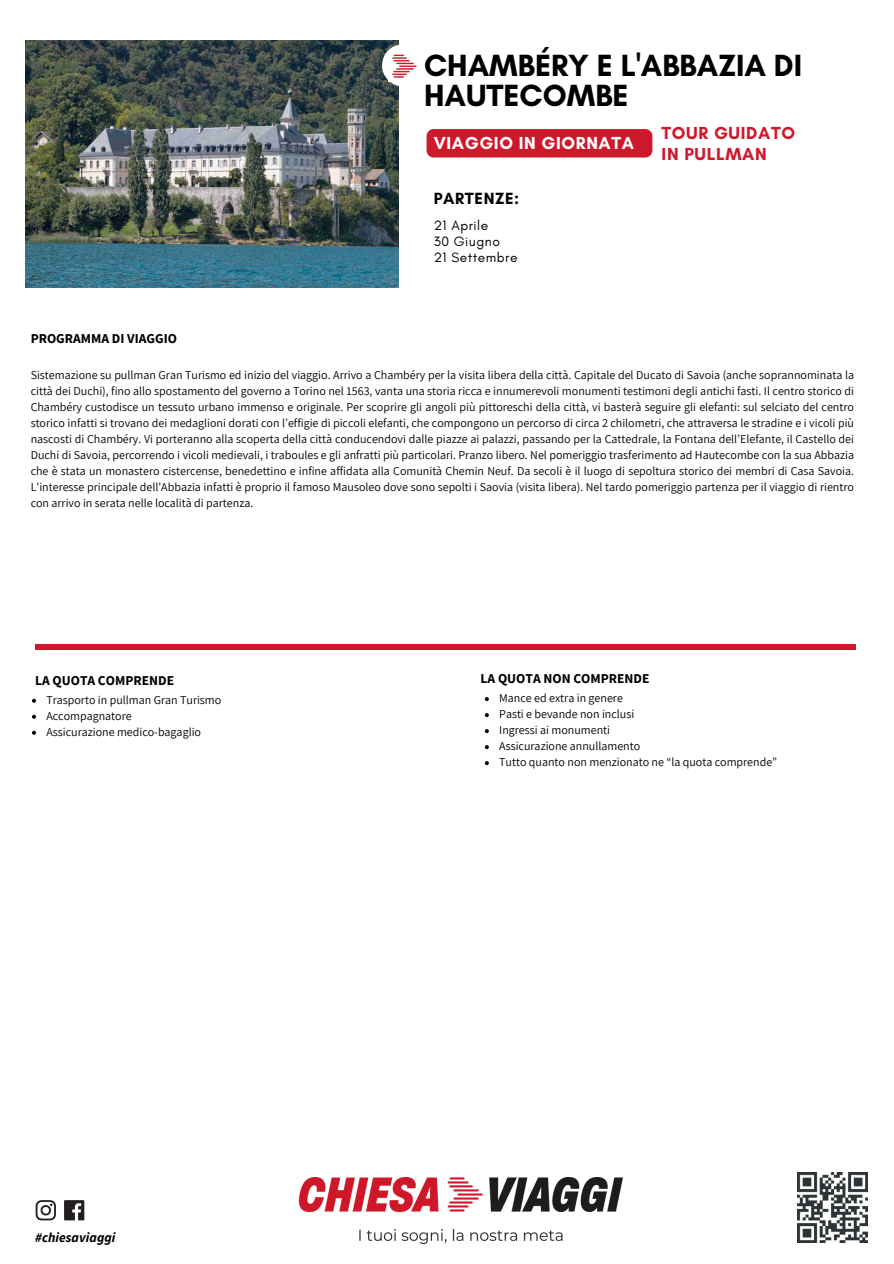
<style>
.page{position:relative;width:894px;height:1264px;background:#fff}
.page>*{position:absolute;margin:0;border:0;box-sizing:border-box;transform-origin:0 0}
.t1{font:700 31.2px/30.3px "Glacial Indifference";color:#000}
.t2{font:700 17.7px/20.2px "Glacial Indifference";letter-spacing:.035em;color:#ce192c}
.t3{font:700 17.7px "Glacial Indifference";letter-spacing:.035em;color:#fff}
.t4{font:700 16.5px "Glacial Indifference";letter-spacing:.035em;color:#000}
.t5{font:13.8px/15.9px "Glacial Indifference";letter-spacing:.035em;color:#000}
.t6{font:700 13.5px "Source Sans Pro";color:#000}
.t7{font:italic 700 13.5px "Source Sans Pro";letter-spacing:.005em;color:#000}
.t8{font:12px/16px "Assistant";color:#000;text-align:justify}
</style>
<div class="page">
<div style="left:35px;top:644px;width:820px;height:5px;background:#ce192c"></div>
<img style="left:26px;top:40px;width:372px;height:248px">
<div style="left:382px;top:44px;width:42px;height:42px;background:#fff;border-radius:50%"></div>
<img style="left:388px;top:54px;width:29px;height:27px">
<img style="left:298px;top:1177px;width:324px;height:65px">
<img style="left:797px;top:1172px;width:70px;height:70px">
<img style="left:35px;top:1200px;width:50px;height:21px">
<svg style="left:32px;top:698px;width:4px;height:4px"></svg>
<svg style="left:32px;top:714px;width:4px;height:4px"></svg>
<svg style="left:32px;top:730px;width:4px;height:4px"></svg>
<svg style="left:484px;top:697px;width:4px;height:4px"></svg>
<svg style="left:484px;top:713px;width:4px;height:4px"></svg>
<svg style="left:484px;top:729px;width:4px;height:4px"></svg>
<svg style="left:484px;top:745px;width:4px;height:4px"></svg>
<svg style="left:484px;top:761px;width:4px;height:4px"></svg>
<div style="left:426px;top:129px;width:226px;height:28px;background:#ce192c;border-radius:7px"></div>
<h2 class="t1" style="left:424px;top:50px;width:379px">CHAMBÉRY E L'ABBAZIA DI<br>HAUTECOMBE</h2>
<p class="t6" style="left:31px;top:329px;width:148px">PROGRAMMA DI VIAGGIO</p>
<p class="t3" style="left:433px;top:133px;width:202px">VIAGGIO IN GIORNATA</p>
<p class="t4" style="left:433px;top:188px;width:87px">PARTENZE:</p>
<p class="t5" style="left:433px;top:217px;width:68px">21 Aprile<br>30 Giugno</p>
<h4 class="t5" style="left:433px;top:249px;width:85px">21 Settembre</h4>
<p class="t2" style="left:661px;top:123px;width:135px">TOUR GUIDATO<br>IN PULLMAN</p>
<h2 class="t8" style="left:31px;top:366px;width:824px">Sistemazione su pullman Gran Turismo ed inizio del viaggio. Arrivo a Chambéry per la visita libera della città. Capitale del Ducato di Savoia (anche soprannominata la città dei Duchi), fino allo spostamento del governo a Torino nel 1563, vanta una storia ricca e innumerevoli monumenti testimoni degli antichi fasti. Il centro storico di Chambéry custodisce un tessuto urbano immenso e originale. Per scoprire gli angoli più pittoreschi della città, vi basterà seguire gli elefanti: sul selciato del centro storico infatti si trovano dei medaglioni dorati con l’effigie di piccoli elefanti, che compongono un percorso di circa 2 chilometri, che attraversa le stradine e i vicoli più nascosti di Chambéry. Vi porteranno alla scoperta della città conducendovi dalle piazze ai palazzi, passando per la Cattedrale, la Fontana dell’Elefante, il Castello dei Duchi di Savoia, percorrendo i vicoli medievali, i traboules e gli anfratti più particolari. Pranzo libero. Nel pomeriggio trasferimento ad Hautecombe con la sua Abbazia che è stata un monastero cistercense, benedettino e infine affidata alla Comunità Chemin Neuf. Da secoli è il luogo di sepoltura storico dei membri di Casa Savoia.<br>L'interesse principale dell'Abbazia infatti è proprio il famoso Mausoleo dove sono sepolti i Saovia (visita libera). Nel tardo pomeriggio partenza per il viaggio di rientro con arrivo in serata nelle località di partenza.</h2>
<p class="t6" style="left:35px;top:671px;width:140px">LA QUOTA COMPRENDE</p>
<p class="t6" style="left:480px;top:670px;width:170px">LA QUOTA NON COMPRENDE</p>
<h5 class="t8" style="left:46px;top:691px;width:176px">Trasporto in pullman Gran Turismo</h5>
<h3 class="t8" style="left:46px;top:707px;width:87px">Accompagnatore</h3>
<p class="t8" style="left:46px;top:723px;width:156px">Assicurazione medico-bagaglio</p>
<p class="t7" style="left:35px;top:1228px;width:82px">#chiesaviaggi</p>
<h3 class="t8" style="left:499px;top:689px;width:125px">Mance ed extra in genere</h3>
<h3 class="t8" style="left:499px;top:705px;width:136px">Pasti e bevande non inclusi</h3>
<p class="t8" style="left:499px;top:721px;width:112px">Ingressi ai monumenti</p>
<p class="t8" style="left:499px;top:737px;width:142px">Assicurazione annullamento</p>
<p class="t8" style="left:499px;top:753px;width:279px">Tutto quanto non menzionato ne “la quota comprende”</p>
</div>
